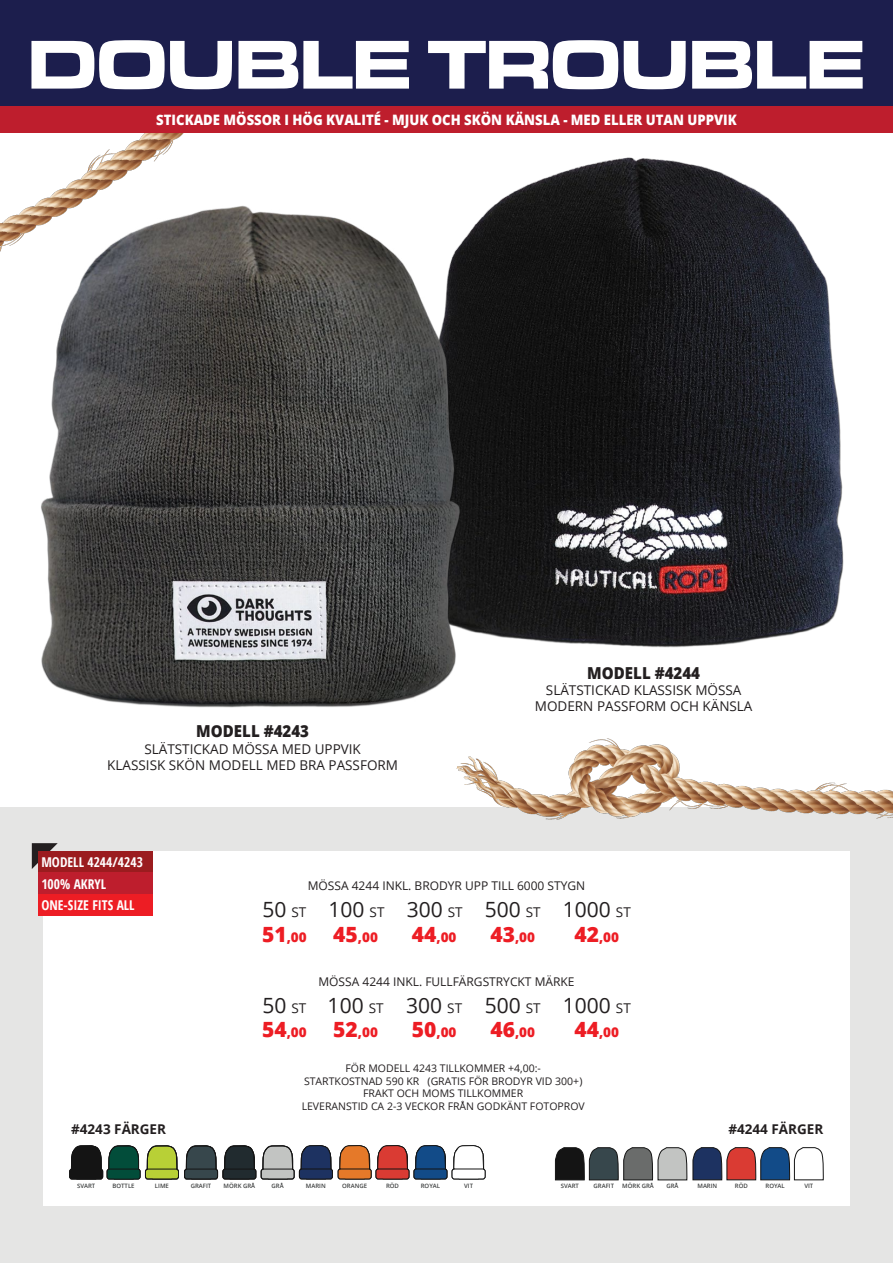
<style>
.page{position:relative;width:893px;height:1263px;background:#fff}
.page>*{position:absolute;margin:0;border:0;box-sizing:border-box;transform-origin:0 0}
.t1{font:700 expanded 71.55px "Microgramma DOT";color:#fff}
.t2{font:21px "Open Sans";color:#231f20}
.t3{font:800 16.5px "Open Sans";color:#231f20;scale:.91 1}
.t4{font:800 14.4px "Open Sans";color:#fff;scale:.91 1}
.t5{font:13.5px/16.2px "Open Sans";color:#231f20;text-align:center}
.t6{font:800 13.5px "Open Sans";color:#ed1d24}
.t7{font:700 13.5px/22.2px "Open Sans Condensed";color:#fff}
.t8{font:700 13.5px "Open Sans";color:#231f20}
.t9{font:12px "Open Sans";color:#231f20}
.t10{font:10.5px/12.6px "Open Sans";color:#231f20;text-align:center}
.t11{font:600 6px "Open Sans";color:#3e4040}
.s1{font-size:13.5px}
.s2{font-size:21px}
</style>
<div class="page">
<div style="left:0;top:846px;width:43px;height:417px;background:#e5e5e4"></div>
<div style="left:850px;top:846px;width:43px;height:417px;background:#e5e5e4"></div>
<div style="left:0;top:1207px;width:893px;height:56px;background:#e5e5e4"></div>
<svg style="left:32px;top:856px;width:6px;height:13px"></svg>
<div style="left:38px;top:851px;width:114px;height:22px;background:#9b1c1f"></div>
<div style="left:38px;top:873px;width:114px;height:21px;background:#be1e2d"></div>
<div style="left:38px;top:893px;width:114px;height:22px;background:#ed1d24"></div>
<svg style="left:69px;top:1145px;width:417px;height:35px"></svg>
<svg style="left:555px;top:1147px;width:132px;height:33px;background:#717475"></svg>
<svg style="left:693px;top:1147px;width:131px;height:33px"></svg>
<img style="left:0;top:133px;width:893px;height:723px">
<div style="left:0;top:93px;width:893px;height:40px;background:#be1e2d"></div>
<div style="left:0;top:0;width:893px;height:106px;background:#1c1e4d"></div>
<h1 class="t1" style="left:28px;top:16px;width:837px">DOUBLE TROUBLE</h1>
<h3 class="t4" style="left:156px;top:109px;width:639px">STICKADE MÖSSOR I HÖG KVALITÉ - MJUK OCH SKÖN KÄNSLA - MED ELLER UTAN UPPVIK</h3>
<h3 class="t3" style="left:196px;top:719px;width:125px">MODELL #4243</h3>
<p class="t5" style="left:107px;top:740px;width:292px">SLÄTSTICKAD MÖSSA MED UPPVIK<br>KLASSISK SKÖN MODELL MED BRA PASSFORM</p>
<h3 class="t3" style="left:587px;top:660px;width:125px">MODELL #4244</h3>
<p class="t5" style="left:535px;top:681px;width:219px">SLÄTSTICKAD KLASSISK MÖSSA<br>MODERN PASSFORM OCH KÄNSLA</p>
<p class="t7" style="left:41px;top:850px;width:103px">MODELL 4244/4243<br>100% AKRYL</p>
<p class="t7" style="left:41px;top:893px;width:95px">ONE-SIZE FITS ALL</p>
<p class="t9" style="left:308px;top:878px;width:279px">MÖSSA 4244 INKL. BRODYR UPP TILL 6000 STYGN</p>
<h2 class="t2" style="left:262px;top:895px;width:370px">50 <span class="s1">ST</span> 100 <span class="s1">ST</span> 300 <span class="s1">ST</span> 500 <span class="s1">ST</span> 1000 <span class="s1">ST</span></h2>
<p class="t6" style="left:262px;top:927px;width:46px"><span class="s2">51</span>,00</p>
<p class="t6" style="left:333px;top:927px;width:46px"><span class="s2">45</span>,00</p>
<p class="t6" style="left:412px;top:927px;width:46px"><span class="s2">44</span>,00</p>
<p class="t6" style="left:490px;top:927px;width:46px"><span class="s2">43</span>,00</p>
<p class="t6" style="left:574px;top:927px;width:46px"><span class="s2">42</span>,00</p>
<p class="t9" style="left:318px;top:973px;width:258px">MÖSSA 4244 INKL. FULLFÄRGSTRYCKT MÄRKE</p>
<h2 class="t2" style="left:262px;top:990px;width:370px">50 <span class="s1">ST</span> 100 <span class="s1">ST</span> 300 <span class="s1">ST</span> 500 <span class="s1">ST</span> 1000 <span class="s1">ST</span></h2>
<p class="t6" style="left:262px;top:1022px;width:46px"><span class="s2">54</span>,00</p>
<p class="t6" style="left:333px;top:1022px;width:46px"><span class="s2">52</span>,00</p>
<p class="t6" style="left:412px;top:1022px;width:46px"><span class="s2">50</span>,00</p>
<p class="t6" style="left:490px;top:1022px;width:46px"><span class="s2">46</span>,00</p>
<p class="t6" style="left:574px;top:1022px;width:46px"><span class="s2">44</span>,00</p>
<p class="t10" style="left:302px;top:1062px;width:285px">FÖR MODELL 4243 TILLKOMMER +4,00:-<br>STARTKOSTNAD 590 KR (GRATIS FÖR BRODYR VID 300+)<br>FRAKT OCH MOMS TILLKOMMER<br>LEVERANSTID CA 2-3 VECKOR FRÅN GODKÄNT FOTOPROV</p>
<p class="t8" style="left:71px;top:1120px;width:96px">#4243 FÄRGER</p>
<p class="t8" style="left:728px;top:1120px;width:96px">#4244 FÄRGER</p>
<p class="t11" style="left:77px;top:1182px;width:20px">SVART</p>
<p class="t11" style="left:113px;top:1182px;width:24px">BOTTLE</p>
<p class="t11" style="left:155px;top:1182px;width:15px">LIME</p>
<p class="t11" style="left:191px;top:1182px;width:22px">GRAFIT</p>
<p class="t11" style="left:224px;top:1182px;width:33px">MÖRK GRÅ</p>
<p class="t11" style="left:272px;top:1182px;width:14px">GRÅ</p>
<p class="t11" style="left:306px;top:1182px;width:21px">MARIN</p>
<p class="t11" style="left:342px;top:1182px;width:26px">ORANGE</p>
<p class="t11" style="left:386px;top:1182px;width:14px">RÖD</p>
<p class="t11" style="left:421px;top:1182px;width:21px">ROYAL</p>
<p class="t11" style="left:464px;top:1182px;width:10px">VIT</p>
<p class="t11" style="left:561px;top:1182px;width:20px">SVART</p>
<p class="t11" style="left:593px;top:1182px;width:22px">GRAFIT</p>
<p class="t11" style="left:622px;top:1182px;width:33px">MÖRK GRÅ</p>
<p class="t11" style="left:666px;top:1182px;width:14px">GRÅ</p>
<p class="t11" style="left:697px;top:1182px;width:21px">MARIN</p>
<p class="t11" style="left:735px;top:1182px;width:14px">RÖD</p>
<p class="t11" style="left:765px;top:1182px;width:21px">ROYAL</p>
<p class="t11" style="left:804px;top:1182px;width:10px">VIT</p>
</div>
